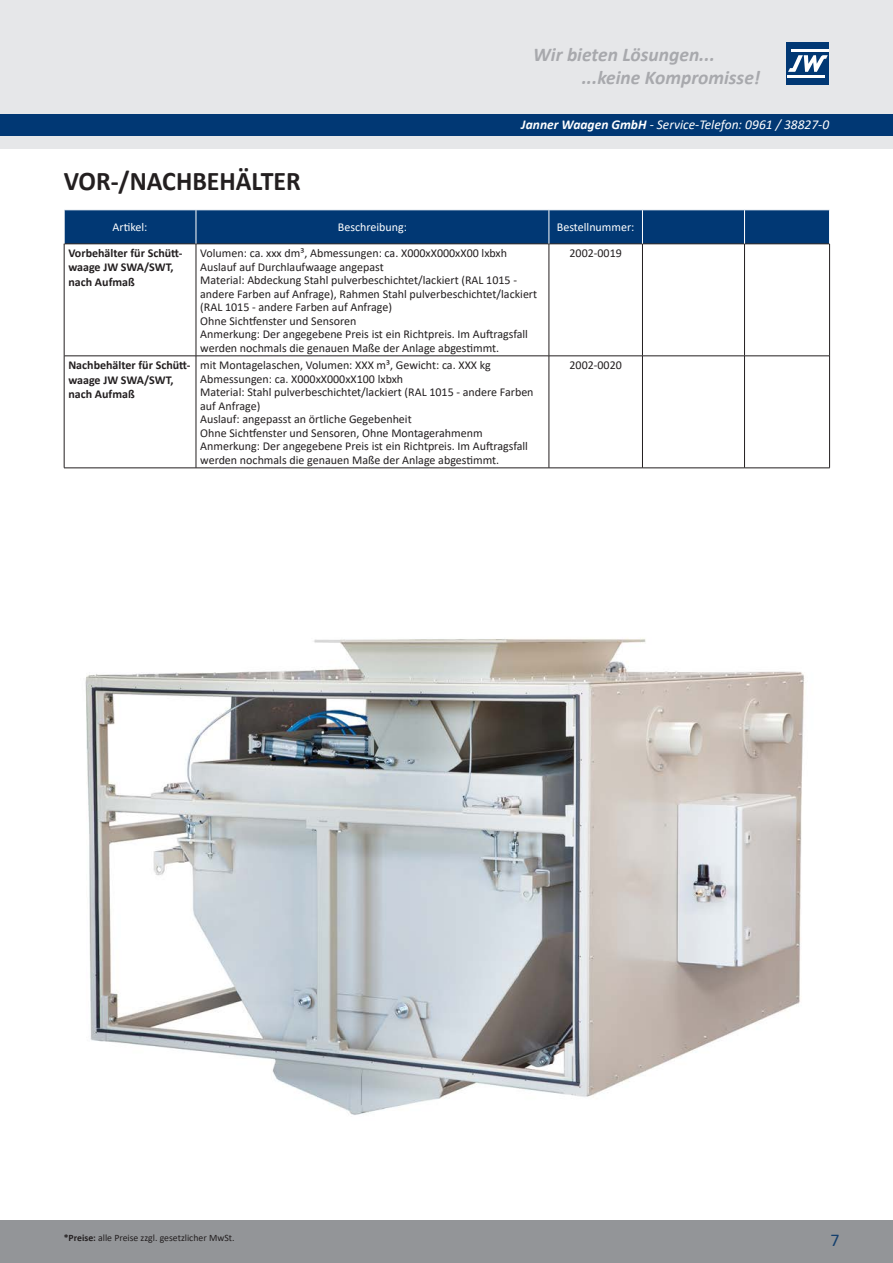
<style>
.page{position:relative;width:893px;height:1263px;background:#fff}
.page>*{position:absolute;margin:0;border:0;box-sizing:border-box;transform-origin:0 0}
.Überschrift_1{font:700 27px "Calibri";color:#231f20;scale:.96 1}
.t1{font:italic 700 19.5px/22.5px "Calibri";color:#a8a9ad}
.t2{font:18px "Calibri";color:#15406e}
.t3{font:italic 13.5px "Calibri";color:#fff}
.Standard_links{font:12px/13.5px "Calibri";color:#231f20}
.Standard_fett{font:700 12px/14.4px "Calibri";color:#231f20}
.t4{font:12px "Calibri";color:#fff}
.t5{font:9.75px "Calibri";color:#231f20}
.s1{font-weight:700}
</style>
<div class="page">
<div style="left:0;top:0;width:893px;height:115px;background:#e6e7e9"></div>
<div style="left:0;top:115px;width:893px;height:21px;background:#013874"></div>
<div style="left:0;top:136px;width:893px;height:13px;background:#e6e7e9"></div>
<div style="left:787px;top:43px;width:42px;height:42px;background:#013874"></div>
<hr style="left:791px;top:50px;width:38px;height:2px;background:#fff">
<hr style="left:787px;top:75px;width:37px;height:3px;background:#fff">
<svg style="left:788px;top:55px;width:40px;height:17px"></svg>
<div style="left:0;top:1220px;width:893px;height:43px;background:#939598"></div>
<div style="left:65px;top:210px;width:764px;height:34px;background:#013874"></div>
<hr style="left:64px;top:244px;width:132px;height:1px;background:#231f20">
<hr style="left:196px;top:244px;width:353px;height:1px;background:#231f20">
<hr style="left:549px;top:244px;width:93px;height:1px;background:#231f20">
<hr style="left:642px;top:244px;width:102px;height:1px;background:#231f20">
<hr style="left:744px;top:244px;width:86px;height:1px;background:#231f20">
<hr style="left:64px;top:356px;width:132px;height:1px;background:#231f20">
<hr style="left:196px;top:356px;width:353px;height:1px;background:#231f20">
<hr style="left:549px;top:356px;width:93px;height:1px;background:#231f20">
<hr style="left:642px;top:356px;width:102px;height:1px;background:#231f20">
<hr style="left:744px;top:356px;width:85px;height:1px;background:#231f20">
<hr style="left:64px;top:468px;width:132px;height:1px;background:#231f20">
<hr style="left:196px;top:468px;width:353px;height:1px;background:#231f20">
<hr style="left:549px;top:468px;width:93px;height:1px;background:#231f20">
<hr style="left:642px;top:468px;width:102px;height:1px;background:#231f20">
<hr style="left:744px;top:468px;width:86px;height:1px;background:#231f20">
<hr style="left:64px;top:244px;width:1px;height:112px;background:#231f20">
<hr style="left:196px;top:244px;width:1px;height:112px;background:#231f20">
<hr style="left:549px;top:244px;width:1px;height:112px;background:#231f20">
<hr style="left:642px;top:244px;width:1px;height:112px;background:#231f20">
<hr style="left:744px;top:244px;width:1px;height:112px;background:#231f20">
<hr style="left:829px;top:244px;width:1px;height:112px;background:#231f20">
<hr style="left:64px;top:356px;width:1px;height:112px;background:#231f20">
<hr style="left:196px;top:356px;width:1px;height:112px;background:#231f20">
<hr style="left:549px;top:356px;width:1px;height:112px;background:#231f20">
<hr style="left:642px;top:356px;width:1px;height:112px;background:#231f20">
<hr style="left:744px;top:356px;width:1px;height:112px;background:#231f20">
<hr style="left:829px;top:356px;width:1px;height:112px;background:#231f20">
<hr style="left:196px;top:210px;width:1px;height:34px;background:#fff">
<hr style="left:549px;top:210px;width:1px;height:34px;background:#fff">
<hr style="left:642px;top:210px;width:1px;height:34px;background:#fff">
<hr style="left:744px;top:210px;width:1px;height:34px;background:#fff">
<img style="left:85px;top:638px;width:720px;height:477px">
<h2 class="t1" style="left:582px;top:43px;width:180px;text-indent:-48px">Wir bieten Lösungen... ...keine Kompromisse!</h2>
<p class="t3" style="left:521px;top:115px;width:309px"><span class="s1">Janner Waagen GmbH</span> - Service-Telefon: 0961 / 38827-0</p>
<p class="Überschrift_1" style="left:64px;top:162px;width:248px">VOR-/NACHBEHÄLTER</p>
<p class="t4" style="left:113px;top:219px;width:36px">Artikel:</p>
<p class="t4" style="left:338px;top:219px;width:71px">Beschreibung:</p>
<p class="t4" style="left:557px;top:219px;width:79px">Bestellnummer:</p>
<p class="Standard_fett" style="left:68px;top:246px;width:116px">Vorbehälter für Schütt&shy;waage JW SWA/SWT, nach Aufmaß</p>
<p class="Standard_links" style="left:200px;top:246px;width:308px">Volumen: ca. xxx dm³, Abmessungen: ca. X000xX000xX00 lxbxh</p>
<p class="Standard_links" style="left:569px;top:246px;width:54px">2002-0019</p>
<p class="Standard_links" style="left:200px;top:260px;width:185px">Auslauf auf Durchlaufwaage angepast</p>
<p class="Standard_links" style="left:200px;top:273px;width:338px">Material: Abdeckung Stahl pulverbeschichtet/lackiert (RAL 1015 - andere Farben auf Anfrage), Rahmen Stahl pulverbeschichtet/lackiert (RAL 1015 - andere Farben auf Anfrage)</p>
<p class="Standard_links" style="left:200px;top:314px;width:158px">Ohne Sichtfenster und Sensoren</p>
<p class="Standard_links" style="left:200px;top:327px;width:329px">Anmerkung: Der angegebene Preis ist ein Richtpreis. Im Auftragsfall werden nochmals die genauen Maße der Anlage abgestimmt.</p>
<p class="Standard_fett" style="left:68px;top:358px;width:124px">Nachbehälter für Schütt&shy;waage JW SWA/SWT, nach Aufmaß</p>
<p class="Standard_links" style="left:200px;top:358px;width:292px">mit Montagelaschen, Volumen: XXX m³, Gewicht: ca. XXX kg</p>
<p class="Standard_links" style="left:200px;top:372px;width:205px">Abmessungen: ca. X000xX000xX100 lxbxh</p>
<p class="Standard_links" style="left:200px;top:385px;width:335px">Material: Stahl pulverbeschichtet/lackiert (RAL 1015 - andere Farben auf Anfrage)</p>
<p class="Standard_links" style="left:200px;top:412px;width:213px">Auslauf: angepasst an örtliche Gegebenheit</p>
<p class="Standard_links" style="left:200px;top:426px;width:284px">Ohne Sichtfenster und Sensoren, Ohne Montagerahmenm</p>
<p class="Standard_links" style="left:200px;top:439px;width:329px">Anmerkung: Der angegebene Preis ist ein Richtpreis. Im Auftragsfall werden nochmals die genauen Maße der Anlage abgestimmt.</p>
<p class="Standard_links" style="left:569px;top:358px;width:54px">2002-0020</p>
<p class="t5" style="left:64px;top:1230px;width:172px"><span class="s1">*Preise:</span> alle Preise zzgl. gesetzlicher MwSt.</p>
<h3 class="t2" style="left:831px;top:1227px;width:11px">7</h3>
</div>
